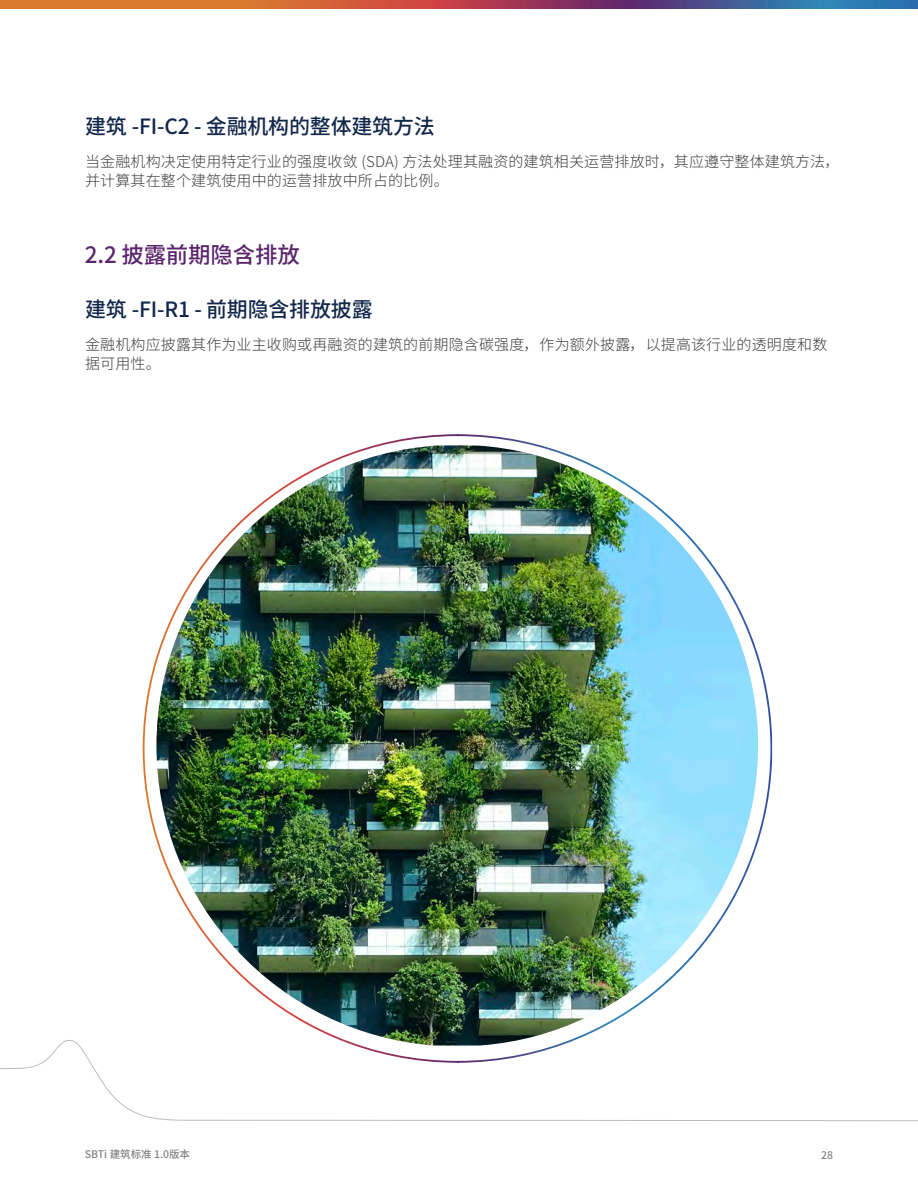
<style>
.page{position:relative;width:918px;height:1188px;background:#fff}
.page>*{position:absolute;margin:0;border:0;box-sizing:border-box;transform-origin:0 0}
.t1{font:500 22.5px "Source Han Sans CN";letter-spacing:-.01em;color:#5b256b}
.t2{font:500 21px "Source Han Sans CN";letter-spacing:-.01em;color:#12274a}
.Bullet{font:300 15px/19.5px "Source Han Sans CN";letter-spacing:.01em;color:#3e3e3f}
.t3{font:500 10.5px "Source Han Sans CN";color:#808285}
</style>
<div class="page">
<img style="left:143px;top:434px;width:629px;height:605px">
<svg style="left:0;top:0;width:918px;height:9px;background:#985d5c"></svg>
<svg style="left:0;top:1039px;width:918px;height:83px"></svg>
<h3 class="t2" style="left:85px;top:114px;width:351px">建筑 -FI-C2 - 金融机构的整体建筑方法</h3>
<p class="Bullet" style="left:85px;top:152px;width:756px">当金融机构决定使用特定行业的强度收敛 (SDA) 方法处理其融资的建筑相关运营排放时，其应遵守整体建筑方法，并计算其在整个建筑使用中的运营排放中所占的比例。</p>
<h2 class="t1" style="left:85px;top:242px;width:216px">2.2 披露前期隐含排放</h2>
<h3 class="t2" style="left:85px;top:297px;width:289px">建筑 -FI-R1 - 前期隐含排放披露</h3>
<p class="Bullet" style="left:85px;top:335px;width:744px">金融机构应披露其作为业主收购或再融资的建筑的前期隐含碳强度，作为额外披露，以提高该行业的透明度和数据可用性。</p>
<p class="t3" style="left:85px;top:1148px;width:107px">SBTi 建筑标准 1.0版本</p>
<p class="t3" style="left:821px;top:1150px;width:13px">28</p>
</div>
